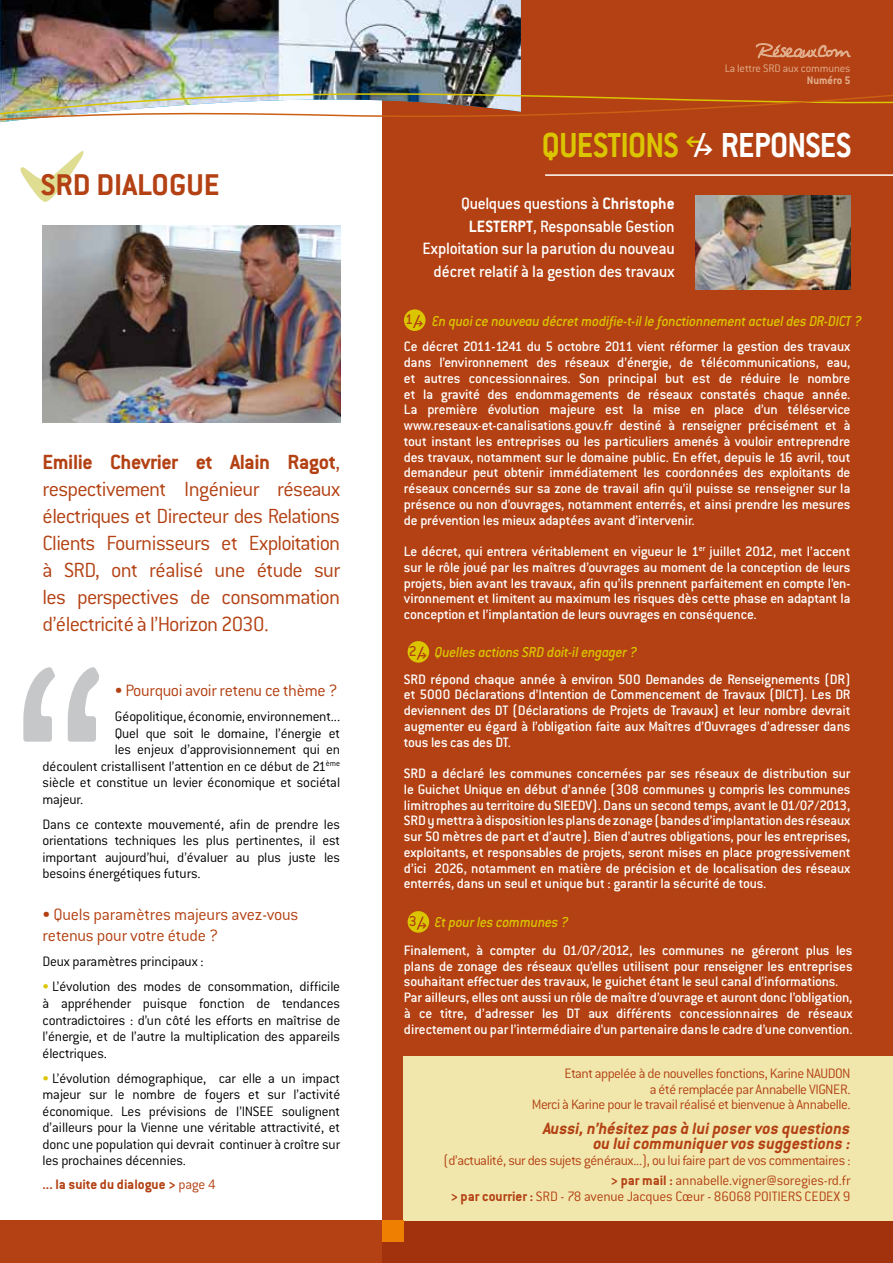
<style>
.page{position:relative;width:893px;height:1263px;background:#fff}
.page>*{position:absolute;margin:0;border:0;box-sizing:border-box;transform-origin:0 0}
.t1{font:300 344.25px "Conduit ITC";color:#c6c7c8}
.t2{font:700 38.1px "Conduit ITC";letter-spacing:-.02em;color:#fff;scale:.9 1}
.t3{font:700 38.1px "Conduit ITC";color:#dbc500;scale:.9 1}
.t4{font:700 33px "Conduit ITC";color:#b34113}
.t5{font:300 22.5px/27px "Conduit ITC";letter-spacing:-.035em;color:#b34113;text-align:justify}
.t6{font:500 18px/22.5px "Conduit ITC";letter-spacing:-.015em;color:#fff;text-align:right}
.t7{font:300 18px/21px "Conduit ITC";letter-spacing:-.015em;color:#b34113}
.t8{font:italic 700 18px/15.8px "Conduit ITC";color:#b34113;text-align:right}
.t9{font:italic 500 15.75px "Conduit ITC";letter-spacing:-.015em;color:#dbc500;scale:.96 1}
.t10{font:500 15px/15.8px "Conduit ITC";letter-spacing:-.015em;color:#fff;text-align:justify}
.t11{font:300 15px/16.5px "Conduit ITC";letter-spacing:-.015em;color:#000;text-align:justify}
.t12{font:300 15px/15.8px "Conduit ITC";letter-spacing:-.02em;color:#b34113;text-align:right}
.t13{font:700 15px "Conduit ITC";color:#b34113}
.t14{font:14.1px "Avantque...";color:#e2af8e}
.t15{font:300 12px "Conduit ITC";letter-spacing:-.01em;color:#e2af8e}
.t16{font:700 12px "Conduit ITC";color:#e2af8e}
.s1{font-weight:700}
.s2{color:#dbc500}
.s3{font-weight:300}
.s4{font-size:15.9px}
.s5{font-style:normal;color:#b34113}
.s6{color:#b34113}
.s7{font-style:inherit}
</style>
<div class="page">
<div style="left:383px;top:0;width:510px;height:1263px;background:#b34113"></div>
<img style="left:0;top:0;width:521px;height:26px">
<img style="left:696px;top:196px;width:154px;height:93px">
<img style="left:43px;top:225px;width:297px;height:197px">
<div style="left:0;top:1220px;width:659px;height:43px;background:#b34113"></div>
<div style="left:383px;top:1220px;width:510px;height:43px;background:#a2320d"></div>
<div style="left:404px;top:1056px;width:489px;height:164px;background:#f1e7ad"></div>
<svg style="left:22px;top:174px;width:49px;height:28px"></svg>
<img style="left:0;top:26px;width:893px;height:133px">
<hr style="left:545px;top:174px;width:348px;height:2px;background:#fff">
<svg style="left:756px;top:43px;width:95px;height:16px"></svg>
<div style="left:404px;top:309px;width:22px;height:22px;background:#dbc500;border-radius:50%"></div>
<svg style="left:413px;top:315px;width:7px;height:13px"></svg>
<div style="left:408px;top:641px;width:21px;height:22px;background:#dbc500;border-radius:50%"></div>
<svg style="left:416px;top:647px;width:8px;height:13px"></svg>
<div style="left:408px;top:911px;width:21px;height:22px;background:#dbc500;border-radius:50%"></div>
<svg style="left:416px;top:917px;width:8px;height:13px"></svg>
<div style="left:383px;top:1220px;width:21px;height:22px;background:#ee7f00"></div>
<svg style="left:686px;top:136px;width:26px;height:19px"></svg>
<h3 class="t4" style="left:41px;top:165px;width:89px">SRD DIALOGUE</h3>
<p class="t5" style="left:43px;top:449px;width:299px"><span class="s1">Emilie Chevrier et Alain Ragot</span>, respectivement Ingénieur réseaux électriques et Directeur des Relations Clients Fournisseurs et Exploitation à SRD, ont réalisé une étude sur les perspectives de consommation d’électricité à l’Horizon 2030.</p>
<h1 class="t1" style="left:10px;top:605px;width:102px">“</h1>
<p class="t7" style="left:115px;top:680px;width:224px">• Pourquoi avoir retenu ce thème ?</p>
<p class="t11" style="left:115px;top:708px;width:227px">Géopolitique, économie, environnement...</p>
<p class="t11" style="left:115px;top:725px;width:227px">Quel que soit le domaine, l’énergie et</p>
<p class="t11" style="left:115px;top:741px;width:227px">les enjeux d’approvisionnement qui en</p>
<p class="t11" style="left:43px;top:758px;width:299px">découlent cristallisent l’attention en ce début de 21<sup>ème</sup></p>
<p class="t11" style="left:43px;top:774px;width:299px">siècle et constitue un levier économique et sociétal</p>
<p class="t11" style="left:43px;top:791px;width:42px">majeur.</p>
<p class="t11" style="left:43px;top:816px;width:299px">Dans ce contexte mouvementé, afin de prendre les orientations techniques les plus pertinentes, il est important aujourd’hui, d’évaluer au plus juste les besoins énergétiques futurs.</p>
<p class="t7" style="left:43px;top:904px;width:257px">• Quels paramètres majeurs avez-vous retenus pour votre étude ?</p>
<p class="t11" style="left:43px;top:953px;width:163px">Deux paramètres principaux :</p>
<p class="t11" style="left:43px;top:978px;width:299px"><span class="s2">•</span> L’évolution des modes de consommation, difficile à appréhender puisque fonction de tendances contradictoires : d’un côté les efforts en maîtrise de l’énergie, et de l’autre la multiplication des appareils électriques.</p>
<p class="t11" style="left:43px;top:1069px;width:299px"><span class="s2">•</span> L’évolution démographique, car elle a un impact majeur sur le nombre de foyers et sur l’activité économique. Les prévisions de l’INSEE soulignent d’ailleurs pour la Vienne une véritable attractivité, et donc une population qui devrait continuer à croître sur les prochaines décennies.</p>
<p class="t13" style="left:43px;top:1176px;width:175px">... la suite du dialogue &gt; <span class="s3">page 4</span></p>
<p class="t14" style="left:756px;top:43px;width:96px">Ré<span class="s4">seaux</span>Com</p>
<p class="t15" style="left:725px;top:62px;width:127px">La lettre SRD aux communes</p>
<p class="t16" style="left:807px;top:73px;width:45px">Numéro 5</p>
<h2 class="t3" style="left:542px;top:122px;width:38px">QUE</h2>
<h2 class="t2" style="left:593px;top:122px;width:288px"><span class="s2">STIONS</span> / REPONSES</h2>
<p class="t6" style="left:423px;top:192px;width:254px">Quelques questions à <span class="s1">Christophe LESTERPT</span>, Responsable Gestion Exploitation sur la parution du nouveau décret relatif à la gestion des travaux</p>
<p class="t9" style="left:405px;top:312px;width:478px"><span class="s5">1</span> <span class="s6">➔</span> En quoi ce nouveau décret modifie-t-il le fonctionnement actuel des DR-DICT ?</p>
<p class="t10" style="left:404px;top:339px;width:448px">Ce décret 2011-1241 du 5 octobre 2011 vient réformer la gestion des travaux dans l’environnement des réseaux d’énergie, de télécommunications, eau, et autres concessionnaires. Son principal but est de réduire le nombre et la gravité des endommagements de réseaux constatés chaque année.<br>La première évolution majeure est la mise en place d’un téléservice www.reseaux-et-canalisations.gouv.fr destiné à renseigner précisément et à tout instant les entreprises ou les particuliers amenés à vouloir entreprendre des travaux, notamment sur le domaine public. En effet, depuis le 16 avril, tout demandeur peut obtenir immédiatement les coordonnées des exploitants de réseaux concernés sur sa zone de travail afin qu’il puisse se renseigner sur la présence ou non d’ouvrages, notamment enterrés, et ainsi prendre les mesures de prévention les mieux adaptées avant d’intervenir.</p>
<p class="t10" style="left:404px;top:543px;width:448px">Le décret, qui entrera véritablement en vigueur le 1<sup>er</sup> juillet 2012, met l’accent sur le rôle joué par les maîtres d’ouvrages au moment de la conception de leurs projets, bien avant les travaux, afin qu’ils prennent parfaitement en compte l’en&shy;vironnement et limitent au maximum les risques dès cette phase en adaptant la conception et l’implantation de leurs ouvrages en conséquence.</p>
<p class="t9" style="left:409px;top:643px;width:240px"><span class="s5">2</span> <span class="s6">➔</span> Quelles actions SRD doit-il engager ?</p>
<p class="t10" style="left:404px;top:671px;width:448px">SRD répond chaque année à environ 500 Demandes de Renseignements (DR) et 5000 Déclarations d’Intention de Commencement de Travaux (DICT). Les DR deviennent des DT (Déclarations de Projets de Travaux) et leur nombre devrait augmenter eu égard à l’obligation faite aux Maîtres d’Ouvrages d’adresser dans tous les cas des DT.</p>
<p class="t10" style="left:404px;top:765px;width:448px">SRD a déclaré les communes concernées par ses réseaux de distribution sur le Guichet Unique en début d’année (308 communes y compris les communes limitrophes au territoire du SIEEDV). Dans un second temps, avant le 01/07/2013, SRD y mettra à disposition les plans de zonage (bandes d’implantation des réseaux sur 50 mètres de part et d’autre). Bien d’autres obligations, pour les entreprises, exploitants, et responsables de projets, seront mises en place progressivement d’ici 2026, notamment en matière de précision et de localisation des réseaux enterrés, dans un seul et unique but : garantir la sécurité de tous.</p>
<p class="t9" style="left:409px;top:913px;width:168px"><span class="s5">3</span> <span class="s6">➔</span> Et pour les communes ?</p>
<p class="t10" style="left:404px;top:942px;width:450px;text-align:left">Finalement, à compter du 01/07/2012, les communes ne géreront plus les plans de zonage des réseaux qu’elles utilisent pour renseigner les entreprises souhaitant effectuer des travaux, le guichet étant le seul canal d’informations.<br>Par ailleurs, elles ont aussi un rôle de maître d’ouvrage et auront donc l’obligation, à ce titre, d’adresser les DT aux différents concessionnaires de réseaux directement ou par l’intermédiaire d’un partenaire dans le cadre d’une convention.</p>
<p class="t12" style="left:532px;top:1065px;width:320px">Etant appelée à de nouvelles fonctions, Karine NAUDON<br>a été remplacée par Annabelle VIGNER.<br>Merci à Karine pour le travail réalisé et bienvenue à Annabelle.</p>
<p class="t8" style="left:543px;top:1120px;width:309px"><span class="s7">A</span>ussi, n’hésitez pas à lui poser vos questions ou lui communiquer vos suggestions :</p>
<p class="t12" style="left:443px;top:1150px;width:408px;line-height:20px">(d’actualité, sur des sujets généraux...), ou lui faire part de vos commentaires : <span class="s1">&gt; par mail :</span> annabelle.vigner@soregies-rd.fr</p>
<p class="t12" style="left:450px;top:1188px;width:402px"><span class="s1">&gt; par courrier :</span> SRD - 78 avenue Jacques Cœur - 86068 POITIERS CEDEX 9</p>
</div>
